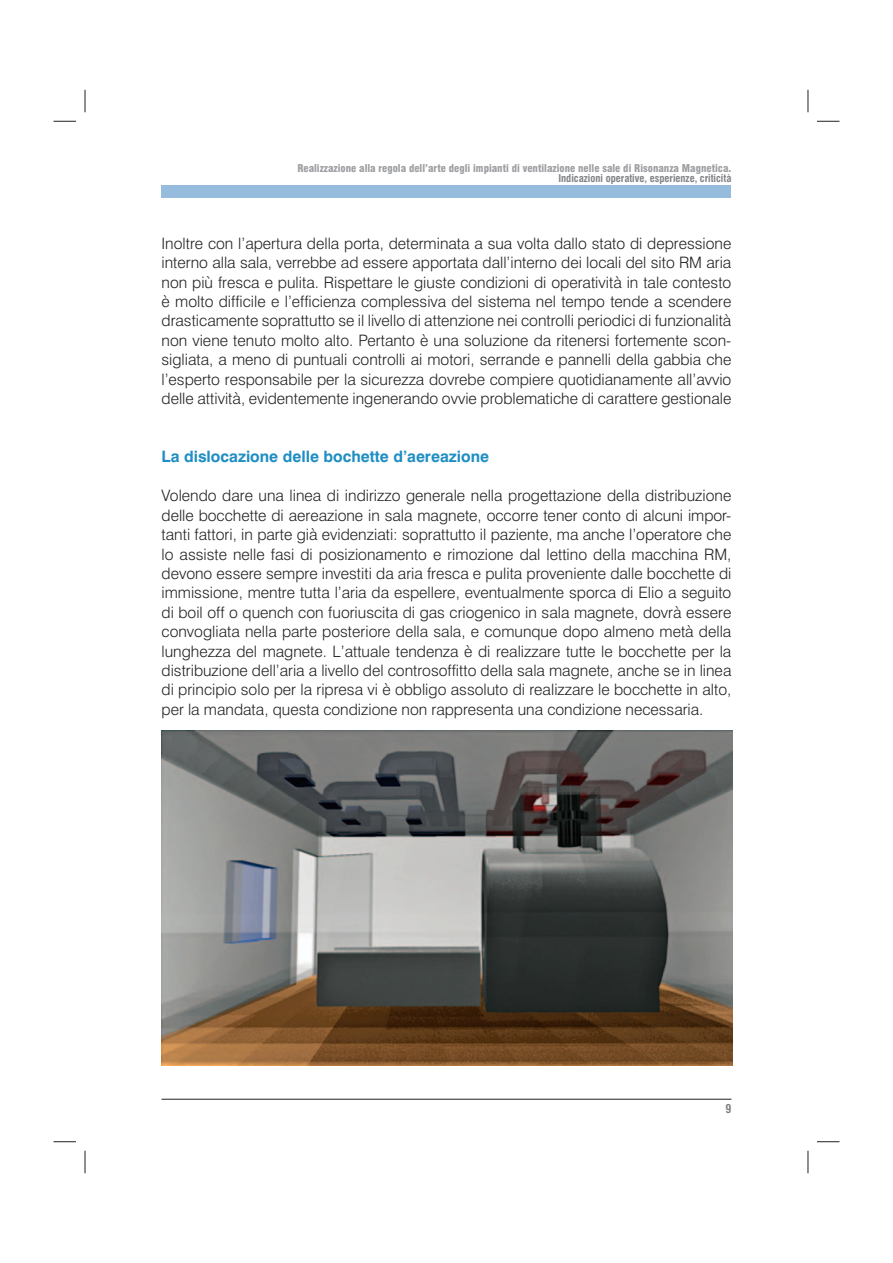
<style>
.page{position:relative;width:893px;height:1263px;background:#fff}
.page>*{position:absolute;margin:0;border:0;box-sizing:border-box;transform-origin:0 0}
.t1{font:300 15.75px/19.4px "Swiss 721 BT";color:#231f20;text-align:justify}
.t2{font:700 15.75px "Swiss 721 BT";color:#1e8ec3}
.t3{font:700 condensed 12px "Swiss 721 BT";color:#808285}
.t4{font:900 condensed 10.5px "Swiss 721 BT";color:#9d9fa2}
.t5{font:700 condensed 10.5px "Swiss 721 BT";color:#808285}
</style>
<div class="page">
<div style="left:162px;top:185px;width:569px;height:13px;background:#95bcdc"></div>
<hr style="left:162px;top:1099px;width:569px;height:1px;background:#231f20">
<img style="left:162px;top:730px;width:570px;height:335px">
<svg style="left:53px;top:121px;width:23px;height:1px"></svg>
<svg style="left:817px;top:121px;width:22px;height:1px"></svg>
<svg style="left:53px;top:1141px;width:23px;height:1px"></svg>
<svg style="left:817px;top:1141px;width:22px;height:1px"></svg>
<svg style="left:85px;top:90px;width:1px;height:22px"></svg>
<svg style="left:85px;top:1151px;width:1px;height:22px"></svg>
<svg style="left:808px;top:90px;width:1px;height:22px"></svg>
<svg style="left:808px;top:1151px;width:1px;height:22px"></svg>
<p class="t4" style="left:297px;top:164px;width:436px">Realizzazione alla regola dell’arte degli impianti di ventilazione nelle sale di Risonanza Magnetica.</p>
<p class="t5" style="left:558px;top:174px;width:174px">Indicazioni operative, esperienze, criticità</p>
<p class="t1" style="left:162px;top:235px;width:571px">Inoltre con l’apertura della porta, determinata a sua volta dallo stato di depressione interno alla sala, verrebbe ad essere apportata dall’interno dei locali del sito RM aria non più fresca e pulita. Rispettare le giuste condizioni di operatività in tale contesto è molto difficile e l’efficienza complessiva del sistema nel tempo tende a scendere drasticamente soprattutto se il livello di attenzione nei controlli periodici di funzionalità non viene tenuto molto alto. Pertanto è una soluzione da ritenersi fortemente scon&shy;sigliata, a meno di puntuali controlli ai motori, serrande e pannelli della gabbia che l’esperto responsabile per la sicurezza dovrebe compiere quotidianamente all’avvio delle attività, evidentemente ingenerando ovvie problematiche di carattere gestionale</p>
<p class="t2" style="left:162px;top:451px;width:329px">La dislocazione delle bochette d’aereazione</p>
<p class="t1" style="left:162px;top:487px;width:571px">Volendo dare una linea di indirizzo generale nella progettazione della distribuzione delle bocchette di aereazione in sala magnete, occorre tener conto di alcuni impor&shy;tanti fattori, in parte già evidenziati: soprattutto il paziente, ma anche l’operatore che lo assiste nelle fasi di posizionamento e rimozione dal lettino della macchina RM, devono essere sempre investiti da aria fresca e pulita proveniente dalle bocchette di immissione, mentre tutta l’aria da espellere, eventualmente sporca di Elio a seguito di boil off o quench con fuoriuscita di gas criogenico in sala magnete, dovrà essere convogliata nella parte posteriore della sala, e comunque dopo almeno metà della lunghezza del magnete. L’attuale tendenza è di realizzare tutte le bocchette per la distribuzione dell’aria a livello del controsoffitto della sala magnete, anche se in linea di principio solo per la ripresa vi è obbligo assoluto di realizzare le bocchette in alto, per la mandata, questa condizione non rappresenta una condizione necessaria.</p>
<p class="t3" style="left:725px;top:1104px;width:7px">9</p>
</div>
